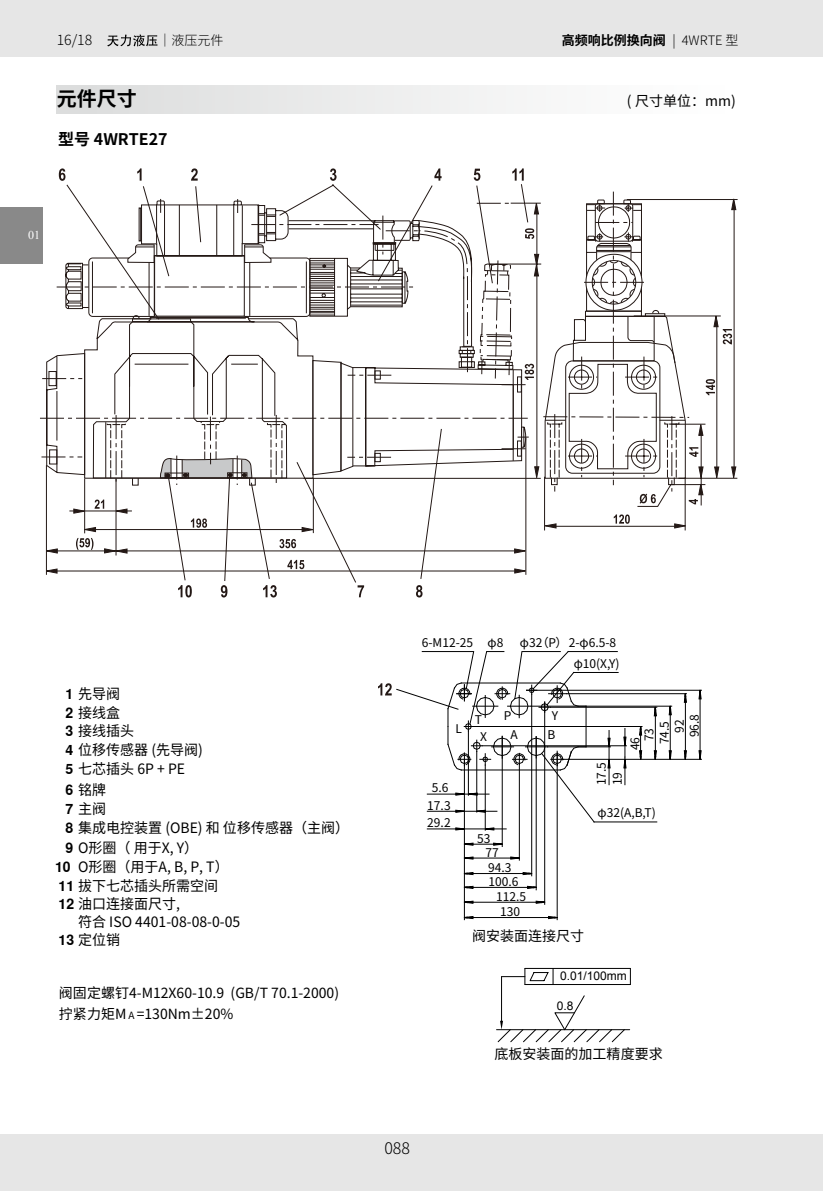
<style>
.page{position:relative;width:823px;height:1191px;background:#fff}
.page>*{position:absolute;margin:0;border:0;box-sizing:border-box;transform-origin:0 0}
.t1{font:700 20px "Noto Sans Hans";color:#000}
.t2{font:700 16px "Noto Sans Hans";color:#000}
.t3{font:300 16px "Noto Sans Hans";color:#000}
.t4{font:14.2px/18.8px "Noto Sans Hans";color:#000}
.t5{font:14px/20.8px "Noto Sans Hans";color:#000}
.t6{font:300 14px "Noto Sans Hans";color:#000}
.t7{font:700 13px "Noto Sans Hans";color:#000}
.t8{font:300 13px "Noto Sans Hans";color:#000}
.t9{font:12px/17.4px "Noto Sans Hans";color:#000}
.t10{font:12px "Arial";color:#000}
.t11{font:12px "Times New Roman";color:#fff}
.s1{font-weight:300}
.s2{font-family:"Nimbus Sans Global";font-weight:700}
.s3{font-size:10px}
</style>
<div class="page">
<div style="left:0;top:0;width:822px;height:57px;background:#e6e6e6"></div>
<div style="left:0;top:1134px;width:822px;height:57px;background:#e6e6e6"></div>
<div style="left:0;top:207px;width:43px;height:56px;background:#898989"></div>
<svg style="left:107px;top:34px;width:50px;height:12px"></svg>
<div style="left:57px;top:85px;width:680px;height:28px;background:linear-gradient(to right,#dbdcdc,#fff)"></div>
<hr style="left:501px;top:976px;width:1px;height:44px;background:#000">
<hr style="left:496px;top:1029px;width:133px;height:1px;background:#000">
<svg style="left:501px;top:968px;width:129px;height:17px"></svg>
<svg style="left:497px;top:995px;width:127px;height:47px"></svg>
<svg style="left:40px;top:168px;width:697px;height:429px"></svg>
<hr style="left:464px;top:726px;width:177px;height:1px;background:#000">
<hr style="left:568px;top:651px;width:49px;height:1px;background:#000">
<hr style="left:593px;top:821px;width:63px;height:1px;background:#000">
<hr style="left:573px;top:672px;width:44px;height:1px;background:#000">
<hr style="left:563px;top:759px;width:138px;height:1px;background:#000">
<hr style="left:531px;top:706px;width:140px;height:1px;background:#000">
<hr style="left:669px;top:706px;width:1px;height:53px;background:#000">
<hr style="left:550px;top:707px;width:106px;height:1px;background:#000">
<hr style="left:654px;top:707px;width:1px;height:52px;background:#000">
<hr style="left:639px;top:726px;width:1px;height:33px;background:#000">
<hr style="left:531px;top:694px;width:1px;height:181px;background:#000">
<hr style="left:464px;top:759px;width:1px;height:160px;background:#000">
<hr style="left:464px;top:873px;width:67px;height:1px;background:#000">
<hr style="left:526px;top:690px;width:175px;height:1px;background:#000">
<hr style="left:699px;top:690px;width:1px;height:69px;background:#000">
<hr style="left:566px;top:693px;width:120px;height:1px;background:#000">
<hr style="left:684px;top:693px;width:1px;height:66px;background:#000">
<hr style="left:482px;top:745px;width:144px;height:1px;background:#000">
<hr style="left:624px;top:728px;width:1px;height:56px;background:#000">
<hr style="left:556px;top:764px;width:1px;height:155px;background:#000">
<hr style="left:464px;top:917px;width:93px;height:1px;background:#000">
<hr style="left:518px;top:764px;width:1px;height:96px;background:#000">
<hr style="left:464px;top:857px;width:55px;height:1px;background:#000">
<hr style="left:547px;top:746px;width:63px;height:1px;background:#000">
<hr style="left:608px;top:730px;width:1px;height:54px;background:#000">
<hr style="left:544px;top:702px;width:1px;height:202px;background:#000">
<hr style="left:464px;top:902px;width:80px;height:1px;background:#000">
<hr style="left:535px;top:736px;width:1px;height:153px;background:#000">
<hr style="left:464px;top:887px;width:72px;height:1px;background:#000">
<hr style="left:501px;top:736px;width:1px;height:110px;background:#000">
<hr style="left:464px;top:844px;width:38px;height:1px;background:#000">
<svg style="left:607px;top:737px;width:3px;height:31px"></svg>
<svg style="left:548px;top:915px;width:10px;height:4px"></svg>
<svg style="left:535px;top:900px;width:11px;height:4px"></svg>
<svg style="left:526px;top:885px;width:20px;height:4px"></svg>
<svg style="left:522px;top:871px;width:15px;height:4px"></svg>
<svg style="left:509px;top:856px;width:11px;height:4px"></svg>
<svg style="left:492px;top:842px;width:11px;height:4px"></svg>
<svg style="left:463px;top:915px;width:10px;height:4px"></svg>
<svg style="left:463px;top:900px;width:10px;height:4px"></svg>
<svg style="left:463px;top:885px;width:10px;height:4px"></svg>
<svg style="left:463px;top:871px;width:10px;height:4px"></svg>
<svg style="left:463px;top:856px;width:10px;height:4px"></svg>
<svg style="left:463px;top:842px;width:10px;height:4px"></svg>
<svg style="left:378px;top:651px;width:216px;height:179px"></svg>
<svg style="left:639px;top:726px;width:3px;height:10px"></svg>
<svg style="left:697px;top:750px;width:4px;height:10px"></svg>
<svg style="left:653px;top:705px;width:3px;height:11px"></svg>
<svg style="left:683px;top:750px;width:3px;height:10px"></svg>
<svg style="left:668px;top:694px;width:3px;height:21px"></svg>
<svg style="left:668px;top:750px;width:3px;height:10px"></svg>
<svg style="left:683px;top:689px;width:3px;height:14px"></svg>
<svg style="left:653px;top:750px;width:3px;height:10px"></svg>
<svg style="left:697px;top:689px;width:4px;height:10px"></svg>
<svg style="left:638px;top:750px;width:4px;height:10px"></svg>
<svg style="left:622px;top:736px;width:4px;height:32px"></svg>
<p class="t6" style="left:57px;top:32px;width:37px">16/18</p>
<p class="t8" style="left:158px;top:33px;width:66px">｜液压元件</p>
<p class="t7" style="left:561px;top:33px;width:178px">高频响比例换向阀 <span class="s1">| 4WRTE 型</span></p>
<h1 class="t1" style="left:57px;top:88px;width:82px">元件尺寸</h1>
<p class="t5" style="left:626px;top:91px;width:110px">( 尺寸单位：mm)</p>
<p class="t2" style="left:58px;top:130px;width:111px">型号 4WRTE27</p>
<p class="t11" style="left:28px;top:228px;width:13px">01</p>
<p class="t4" style="left:65px;top:684px;width:139px"><span class="s2">1</span> 先导阀<br><span class="s2">2</span> 接线盒<br><span class="s2">3</span> 接线插头<br><span class="s2">4</span> 位移传感器 (先导阀)<br><span class="s2">5</span> 七芯插头 6P + PE</p>
<p class="t4" style="left:65px;top:780px;width:285px"><span class="s2">6</span> 铭牌<br><span class="s2">7</span> 主阀<br><span class="s2">8</span> 集成电控装置 (OBE) 和 位移传感器（主阀）</p>
<p class="t4" style="left:55px;top:838px;width:175px;text-indent:10px"><span class="s2">9</span> O形圈（ 用于X, Y）<br><span class="s2">10</span> O形圈（用于A, B, P, T）<br><span class="s2">11</span> 拔下七芯插头所需空间<br><span class="s2">12</span> 油口连接面尺寸,</p>
<p class="t4" style="left:78px;top:912px;width:164px">符合 ISO 4401-08-08-0-05</p>
<p class="t4" style="left:59px;top:930px;width:63px"><span class="s2">13</span> 定位销</p>
<p class="t5" style="left:59px;top:982px;width:281px">阀固定螺钉4-M12X60-10.9 (GB/T 70.1-2000)拧紧力矩M <span class="s3">A</span> =130Nm±20%</p>
<p class="t9" style="left:421px;top:634px;width:83px">6-M12-25 φ8</p>
<p class="t9" style="left:519px;top:634px;width:98px">φ32 P）2-φ6.5-8</p>
<p class="t9" style="left:536px;top:634px;width:13px">（</p>
<p class="t9" style="left:573px;top:655px;width:47px">φ10(X,Y)</p>
<p class="t9" style="left:551px;top:707px;width:8px">Y</p>
<p class="t9" style="left:503px;top:707px;width:9px">P</p>
<p class="t9" style="left:455px;top:720px;width:8px">L</p>
<p class="t9" style="left:685px;top:737px;width:25px;rotate:-90deg">96.8</p>
<p class="t9" style="left:474px;top:711px;width:9px">T</p>
<p class="t9" style="left:670px;top:732px;width:15px;rotate:-90deg">92</p>
<p class="t9" style="left:641px;top:744px;width:25px;line-height:15px;rotate:-90deg">73<br>74.5</p>
<p class="t9" style="left:510px;top:726px;width:9px">A</p>
<p class="t9" style="left:547px;top:726px;width:9px">B</p>
<p class="t9" style="left:480px;top:728px;width:8px">X</p>
<p class="t9" style="left:626px;top:750px;width:15px;rotate:-90deg">46</p>
<p class="t9" style="left:427px;top:779px;width:25px;text-align:center">5.6<br>17.3<br>29.2</p>
<p class="t9" style="left:593px;top:785px;width:25px;line-height:15.8px;rotate:-90deg">17.5<br>19</p>
<p class="t9" style="left:477px;top:830px;width:15px">53</p>
<p class="t9" style="left:485px;top:843px;width:15px">77</p>
<p class="t9" style="left:488px;top:859px;width:25px">94.3</p>
<p class="t9" style="left:488px;top:873px;width:31px">100.6</p>
<p class="t9" style="left:496px;top:888px;width:31px">112.5</p>
<p class="t9" style="left:500px;top:903px;width:21px">130</p>
<p class="t5" style="left:472px;top:925px;width:113px">阀安装面连接尺寸</p>
<p class="t9" style="left:597px;top:804px;width:60px">φ32(A,B,T)</p>
<p class="t10" style="left:559px;top:971px;width:68px">0.01/100mm</p>
<p class="t10" style="left:556px;top:1001px;width:18px">0.8</p>
<p class="t5" style="left:494px;top:1043px;width:170px">底板安装面的加工精度要求</p>
<p class="t3" style="left:384px;top:1139px;width:27px">088</p>
</div>
